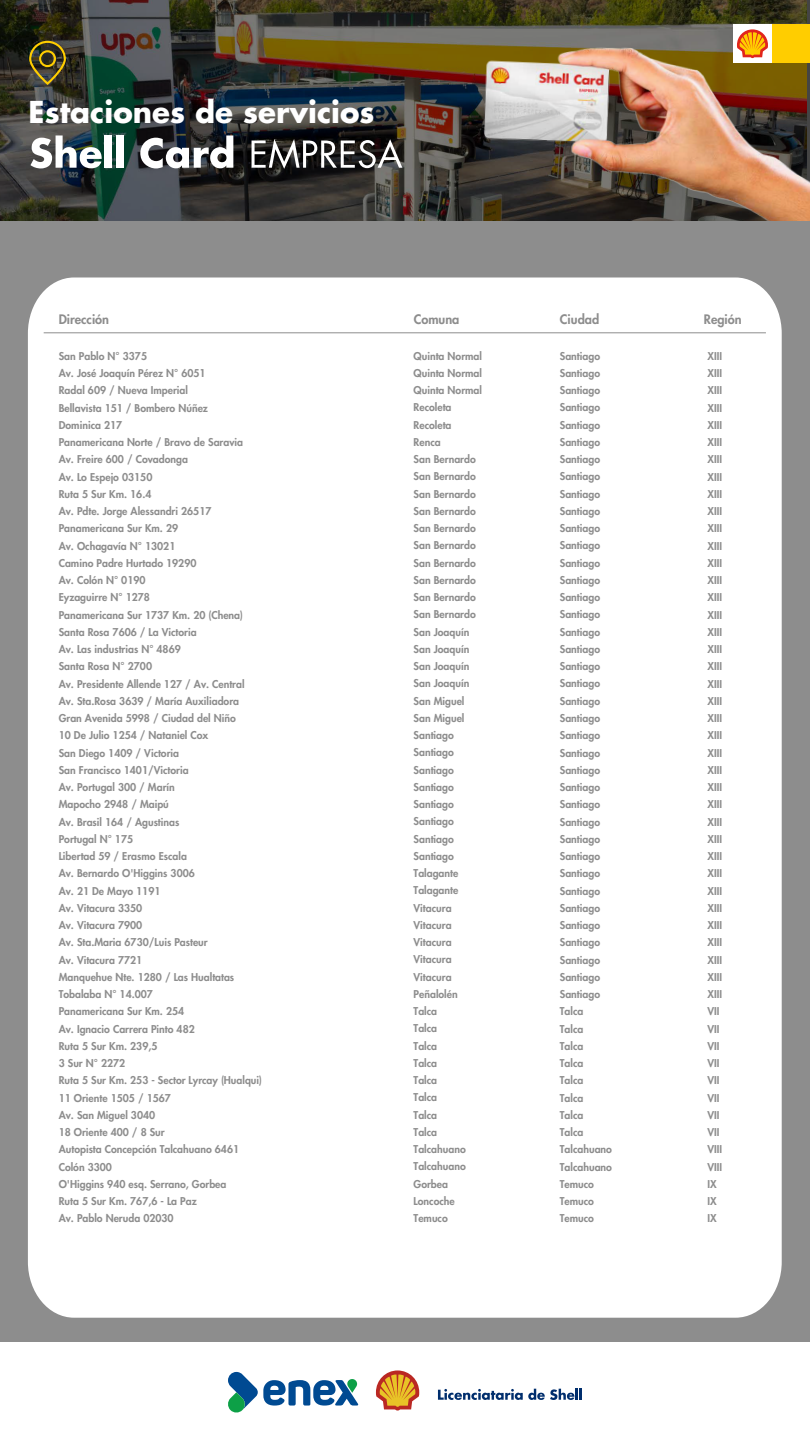
<style>
.page{position:relative;width:810px;height:1440px;background:#8d8d8d}
.page>*{position:absolute;margin:0;border:0;box-sizing:border-box;transform-origin:0 0}
.t1{font:700 29.33px "Futura Std";color:#fff}
.t2{font:800 12.75px "Futura Std";color:#8d8d8d}
.t3{font:800 10.5px/17.2px "Futura Std";color:#8d8d8d}
</style>
<div class="page">
<img style="left:0;top:0;width:810px;height:220px">
<img style="left:481px;top:45px;width:329px;height:175px">
<svg style="left:29px;top:41px;width:37px;height:44px;background:#5e5424"></svg>
<svg style="left:30px;top:135px;width:72px;height:33px;background:#8e999c"></svg>
<div style="left:105px;top:135px;width:7px;height:33px;background:#fff"></div>
<div style="left:117px;top:135px;width:7px;height:33px;background:#fff"></div>
<svg style="left:140px;top:135px;width:93px;height:33px;background:#838487"></svg>
<svg style="left:252px;top:139px;width:150px;height:30px;background:#5e5d5c"></svg>
<div style="left:733px;top:24px;width:39px;height:39px;background:#fff"></div>
<div style="left:772px;top:24px;width:38px;height:39px;background:#ffcd00"></div>
<svg style="left:737px;top:29px;width:31px;height:29px"></svg>
<div style="left:28px;top:277px;width:754px;height:1041px;background:#fff"></div>
<hr style="left:44px;top:332px;width:722px;height:1px;background:#8d8d8d">
<div style="left:0;top:1343px;width:810px;height:97px;background:#fff"></div>
<svg style="left:376px;top:1370px;width:43px;height:41px"></svg>
<svg style="left:438px;top:1389px;width:144px;height:11px"></svg>
<svg style="left:228px;top:1372px;width:131px;height:41px"></svg>
<h1 class="t1" style="left:29px;top:92px;width:347px">Estaciones de servicios</h1>
<p class="t2" style="left:59px;top:311px;width:52px">Dirección</p>
<p class="t2" style="left:414px;top:311px;width:47px">Comuna</p>
<p class="t2" style="left:560px;top:311px;width:41px">Ciudad</p>
<p class="t2" style="left:704px;top:311px;width:39px">Región</p>
<p class="t3" style="left:59px;top:347px;width:205px">San Pablo N° 3375<br>Av. José Joaquín Pérez N° 6051<br>Radal 609 / Nueva Imperial<br>Bellavista 151 / Bombero Núñez<br>Dominica 217<br>Panamericana Norte / Bravo de Saravia<br>Av. Freire 600 / Covadonga<br>Av. Lo Espejo 03150<br>Ruta 5 Sur Km. 16.4<br>Av. Pdte. Jorge Alessandri 26517<br>Panamericana Sur Km. 29<br>Av. Ochagavía N° 13021<br>Camino Padre Hurtado 19290<br>Av. Colón N° 0190<br>Eyzaguirre N° 1278<br>Panamericana Sur 1737 Km. 20 (Chena)<br>Santa Rosa 7606 / La Victoria<br>Av. Las industrias N° 4869<br>Santa Rosa N° 2700<br>Av. Presidente Allende 127 / Av. Central<br>Av. Sta.Rosa 3639 / María Auxiliadora<br>Gran Avenida 5998 / Ciudad del Niño<br>10 De Julio 1254 / Nataniel Cox<br>San Diego 1409 / Victoria<br>San Francisco 1401/Victoria<br>Av. Portugal 300 / Marín<br>Mapocho 2948 / Maipú<br>Av. Brasil 164 / Agustinas<br>Portugal N° 175<br>Libertad 59 / Erasmo Escala<br>Av. Bernardo O'Higgins 3006<br>Av. 21 De Mayo 1191<br>Av. Vitacura 3350<br>Av. Vitacura 7900<br>Av. Sta.Maria 6730/Luis Pasteur<br>Av. Vitacura 7721<br>Manquehue Nte. 1280 / Las Hualtatas<br>Tobalaba N° 14.007<br>Panamericana Sur Km. 254<br>Av. Ignacio Carrera Pinto 482<br>Ruta 5 Sur Km. 239,5<br>3 Sur N° 2272<br>Ruta 5 Sur Km. 253 - Sector Lyrcay (Hualqui)<br>11 Oriente 1505 / 1567<br>Av. San Miguel 3040<br>18 Oriente 400 / 8 Sur<br>Autopista Concepción Talcahuano 6461<br>Colón 3300<br>O'Higgins 940 esq. Serrano, Gorbea<br>Ruta 5 Sur Km. 767,6 - La Paz<br>Av. Pablo Neruda 02030</p>
<p class="t3" style="left:414px;top:347px;width:70px">Quinta Normal<br>Quinta Normal<br>Quinta Normal<br>Recoleta<br>Recoleta<br>Renca<br>San Bernardo<br>San Bernardo<br>San Bernardo<br>San Bernardo<br>San Bernardo<br>San Bernardo<br>San Bernardo<br>San Bernardo<br>San Bernardo<br>San Bernardo<br>San Joaquín<br>San Joaquín<br>San Joaquín<br>San Joaquín<br>San Miguel<br>San Miguel<br>Santiago<br>Santiago<br>Santiago<br>Santiago<br>Santiago<br>Santiago<br>Santiago<br>Santiago<br>Talagante<br>Talagante<br>Vitacura<br>Vitacura<br>Vitacura<br>Vitacura<br>Vitacura<br>Peñalolén<br>Talca<br>Talca<br>Talca<br>Talca<br>Talca<br>Talca<br>Talca<br>Talca<br>Talcahuano<br>Talcahuano<br>Gorbea<br>Loncoche<br>Temuco</p>
<p class="t3" style="left:560px;top:347px;width:54px">Santiago<br>Santiago<br>Santiago<br>Santiago<br>Santiago<br>Santiago<br>Santiago<br>Santiago<br>Santiago<br>Santiago<br>Santiago<br>Santiago<br>Santiago<br>Santiago<br>Santiago<br>Santiago<br>Santiago<br>Santiago<br>Santiago<br>Santiago<br>Santiago<br>Santiago<br>Santiago<br>Santiago<br>Santiago<br>Santiago<br>Santiago<br>Santiago<br>Santiago<br>Santiago<br>Santiago<br>Santiago<br>Santiago<br>Santiago<br>Santiago<br>Santiago<br>Santiago<br>Santiago<br>Talca<br>Talca<br>Talca<br>Talca<br>Talca<br>Talca<br>Talca<br>Talca<br>Talcahuano<br>Talcahuano<br>Temuco<br>Temuco<br>Temuco</p>
<p class="t3" style="left:708px;top:347px;width:16px">XIII<br>XIII<br>XIII<br>XIII<br>XIII<br>XIII<br>XIII<br>XIII<br>XIII<br>XIII<br>XIII<br>XIII<br>XIII<br>XIII<br>XIII<br>XIII<br>XIII<br>XIII<br>XIII<br>XIII<br>XIII<br>XIII<br>XIII<br>XIII<br>XIII<br>XIII<br>XIII<br>XIII<br>XIII<br>XIII<br>XIII<br>XIII<br>XIII<br>XIII<br>XIII<br>XIII<br>XIII<br>XIII<br>VII<br>VII<br>VII<br>VII<br>VII<br>VII<br>VII<br>VII<br>VIII<br>VIII<br>IX<br>IX<br>IX</p>
</div>
